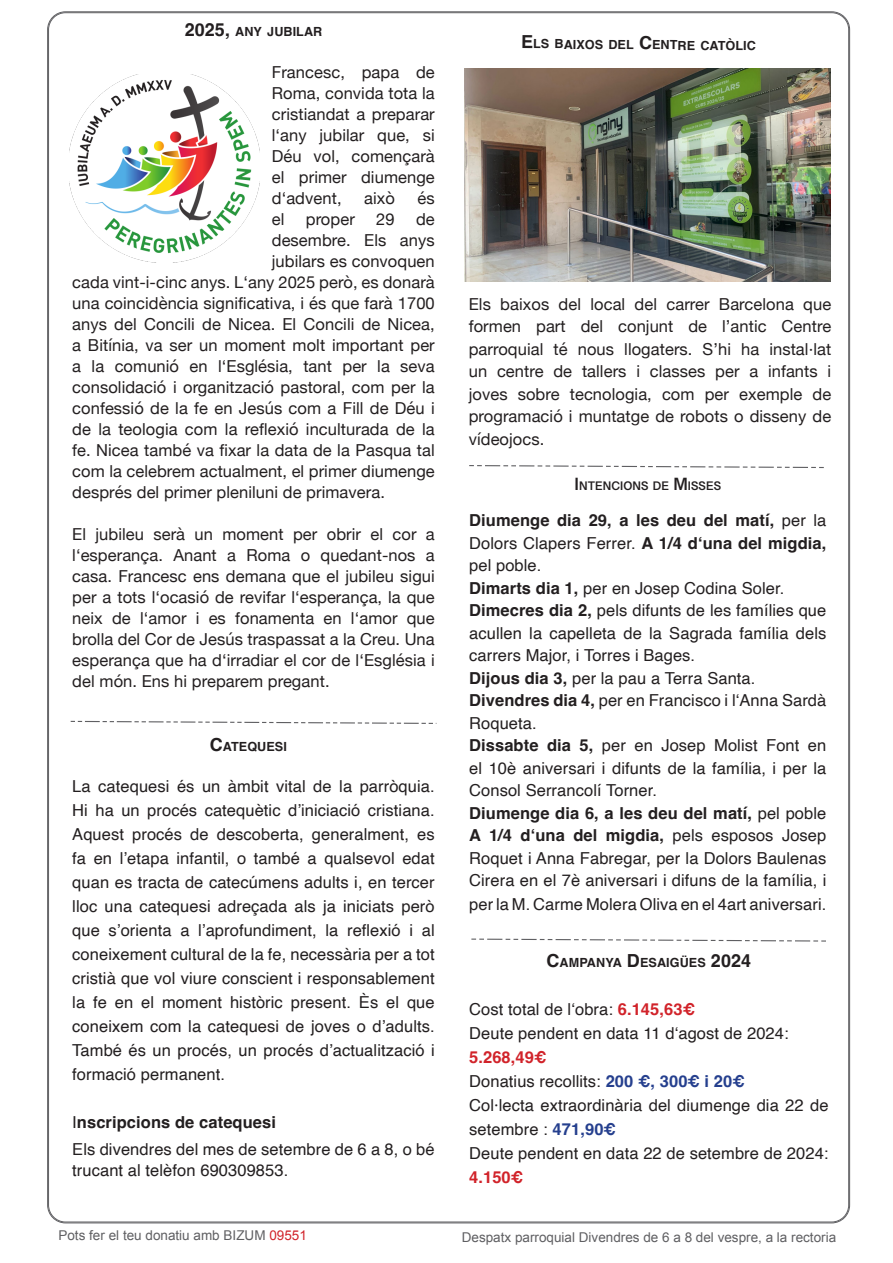
<style>
.page{position:relative;width:893px;height:1263px;background:#fff}
.page>*{position:absolute;margin:0;border:0;box-sizing:border-box;transform-origin:0 0}
.t1{font:16.5px/24px "Helvetica";letter-spacing:.005em;color:#231f20}
.t2{font:16.5px/21px "Helvetica Neue";letter-spacing:.005em;color:#231f20;text-align:justify}
.t3{font:700 16.5px/22.5px "Helvetica";letter-spacing:.005em;color:#231f20;text-align:justify}
.t4{font:13.5px "Arial";color:#5f5f62}
.t5{font:700 12.6px "Helvetica";letter-spacing:.005em;color:#231f20}
.t6{font:700 12.6px "Grantha Sangam MN";letter-spacing:.005em;color:#231f20}
.s1{font-size:18px}
.s2{font-weight:400}
.s3{font-weight:700}
.s4{font-weight:700;color:#d1232a}
.s5{font-weight:700;color:#253f8e}
.s6{color:#d1232a}
</style>
<div class="page">
<img style="left:70px;top:75px;width:189px;height:187px">
<img style="left:465px;top:68px;width:366px;height:214px">
<svg style="left:70px;top:720px;width:367px;height:4px"></svg>
<svg style="left:471px;top:938px;width:355px;height:4px"></svg>
<svg style="left:469px;top:465px;width:355px;height:4px"></svg>
<p class="t5" style="left:185px;top:24px;width:139px"><span class="s1">2025,</span> ANY JUBILAR</p>
<p class="t2" style="left:272px;top:62px;width:164px">Francesc, papa de Roma, convida tota la cristiandat a preparar l‘any jubilar que, si Déu vol, començarà el primer diumenge d‘advent,</p>
<p class="t2" style="left:364px;top:188px;width:32px">això</p>
<p class="t2" style="left:418px;top:188px;width:19px">és</p>
<p class="t2" style="left:272px;top:209px;width:14px">el</p>
<p class="t2" style="left:306px;top:209px;width:51px">proper</p>
<p class="t2" style="left:376px;top:209px;width:20px">29</p>
<p class="t2" style="left:416px;top:209px;width:20px">de</p>
<p class="t2" style="left:272px;top:230px;width:164px">desembre. Els anys</p>
<p class="t2" style="left:272px;top:251px;width:164px">jubilars es convoquen</p>
<p class="t2" style="left:72px;top:272px;width:364px">cada vint-i-cinc anys. L‘any 2025 però, es donarà</p>
<p class="t2" style="left:72px;top:293px;width:364px">una coincidència significativa, i és que farà 1700</p>
<p class="t2" style="left:72px;top:314px;width:364px">anys del Concili de Nicea. El Concili de Nicea,</p>
<p class="t2" style="left:72px;top:335px;width:364px">a Bitínia, va ser un moment molt important per</p>
<p class="t2" style="left:72px;top:356px;width:364px">a la comunió en l‘Església, tant per la seva</p>
<p class="t2" style="left:72px;top:377px;width:364px">consolidació i organització pastoral, com per la</p>
<p class="t2" style="left:72px;top:398px;width:364px">confessió de la fe en Jesús com a Fill de Déu i</p>
<p class="t2" style="left:72px;top:419px;width:364px">de la teologia com la reflexió inculturada de la</p>
<p class="t2" style="left:72px;top:440px;width:364px">fe. Nicea també va fixar la data de la Pasqua tal</p>
<p class="t2" style="left:72px;top:461px;width:364px">com la celebrem actualment, el primer diumenge</p>
<p class="t2" style="left:72px;top:482px;width:314px">després del primer pleniluni de primavera.</p>
<p class="t2" style="left:72px;top:524px;width:364px">El jubileu serà un moment per obrir el cor a l‘esperança. Anant a Roma o quedant-nos a casa. Francesc ens demana que el jubileu sigui per a tots l‘ocasió de revifar l‘esperança, la que neix de l‘amor i es fonamenta en l‘amor que brolla del Cor de Jesús traspassat a la Creu. Una esperança que ha d‘irradiar el cor de l‘Església i del món. Ens hi preparem pregant.</p>
<p class="t5" style="left:210px;top:739px;width:79px"><span class="s1">C</span>ATEQUESI</p>
<p class="t1" style="left:72px;top:774px;width:364px;text-align:justify">La catequesi és un àmbit vital de la parròquia.<br>Hi ha un procés catequètic d’iniciació cristiana.<br>Aquest procés de descoberta, generalment, es fa en l’etapa infantil, o també a qualsevol edat quan es tracta de catecúmens adults i, en tercer lloc una catequesi adreçada als ja iniciats però que s’orienta a l’aprofundiment, la reflexió i al coneixement cultural de la fe, necessària per a tot cristià que vol viure conscient i responsablement la fe en el moment històric present. Ès el que coneixem com la catequesi de joves o d’adults.<br>També és un procés, un procés d’actualització i formació permanent.</p>
<p class="t3" style="left:72px;top:1113px;width:205px"><span class="s2">I</span>nscripcions de catequesi</p>
<p class="t1" style="left:72px;top:1139px;width:364px;line-height:21px">Els divendres del mes de setembre de 6 a 8, o bé trucant al telèfon 690309853.</p>
<p class="t5" style="left:521px;top:37px;width:235px"><span class="s1">E</span> LS BAIXOS DEL <span class="s1">C</span>ENTRE CATÒLIC</p>
<p class="t2" style="left:469px;top:294px;width:364px;line-height:22.5px">Els baixos del local del carrer Barcelona que formen part del conjunt de l’antic Centre parroquial té nous llogaters. S’hi ha instal·lat un centre de tallers i classes per a infants i joves sobre tecnologia, com per exemple de programació i muntatge de robots o disseny de vídeojocs.</p>
<p class="t6" style="left:574px;top:478px;width:148px"><span class="s1">I</span>NTENCIONS DE <span class="s1">M</span>ISSES</p>
<p class="t3" style="left:469px;top:511px;width:359px">Diumenge dia 29, a les deu del matí, <span class="s2">per la Dolors Clapers Ferrer.</span> A 1/4 d‘una del migdia, <span class="s2">pel poble.</span></p>
<p class="t1" style="left:469px;top:576px;width:317px"><span class="s3">Dimarts dia 1,</span> per en Josep Codina Soler.</p>
<p class="t1" style="left:469px;top:600px;width:359px;line-height:22.5px;text-align:justify"><span class="s3">Dimecres dia 2,</span> pels difunts de les famílies que acullen la capelleta de la Sagrada família dels carrers Major, i Torres i Bages.</p>
<p class="t1" style="left:469px;top:666px;width:288px"><span class="s3">Dijous dia 3,</span> per la pau a Terra Santa.</p>
<p class="t1" style="left:469px;top:690px;width:359px;line-height:22.5px"><span class="s3">Divendres dia 4,</span> per en Francisco i l‘Anna Sardà<br>Roqueta.</p>
<p class="t1" style="left:469px;top:735px;width:359px;line-height:22.5px;text-align:justify"><span class="s3">Dissabte dia 5,</span> per en Josep Molist Font en el 10è aniversari i difunts de la família, i per la Consol Serrancolí Torner.</p>
<p class="t1" style="left:469px;top:802px;width:359px;line-height:22.5px;text-align:justify"><span class="s3">Diumenge dia 6, a les deu del matí,</span> pel poble <span class="s3">A 1/4 d‘una del migdia,</span> pels esposos Josep Roquet i Anna Fabregar, per la Dolors Baulenas Cirera en el 7è aniversari i difuns de la família, i</p>
<p class="t1" style="left:469px;top:893px;width:359px">per la M. Carme Molera Oliva en el 4art aniversari.</p>
<p class="t5" style="left:546px;top:955px;width:206px"><span class="s1">C</span>AMPANYA <span class="s1">D</span>ESAIGÜES <span class="s1">2024</span></p>
<p class="t1" style="left:469px;top:997px;width:227px">Cost total de l‘obra: <span class="s4">6.145,63€</span></p>
<p class="t1" style="left:469px;top:1021px;width:321px">Deute pendent en data 11 d‘agost de 2024:<br><span class="s4">5.268,49€</span></p>
<p class="t1" style="left:469px;top:1069px;width:277px">Donatius recollits: <span class="s5">200 €, 300€ i 20€</span></p>
<p class="t1" style="left:469px;top:1093px;width:361px">Col·lecta extraordinària del diumenge dia 22 de setembre : <span class="s5">471,90€</span></p>
<p class="t1" style="left:469px;top:1141px;width:361px">Deute pendent en data 22 de setembre de 2024:<br><span class="s4">4.150€</span></p>
<p class="t4" style="left:58px;top:1227px;width:250px">Pots fer el teu donatiu amb BIZUM <span class="s6">09551</span></p>
<p class="t4" style="left:462px;top:1228px;width:376px">Despatx parroquial Divendres de 6 a 8 del vespre, a la rectoria</p>
</div>
